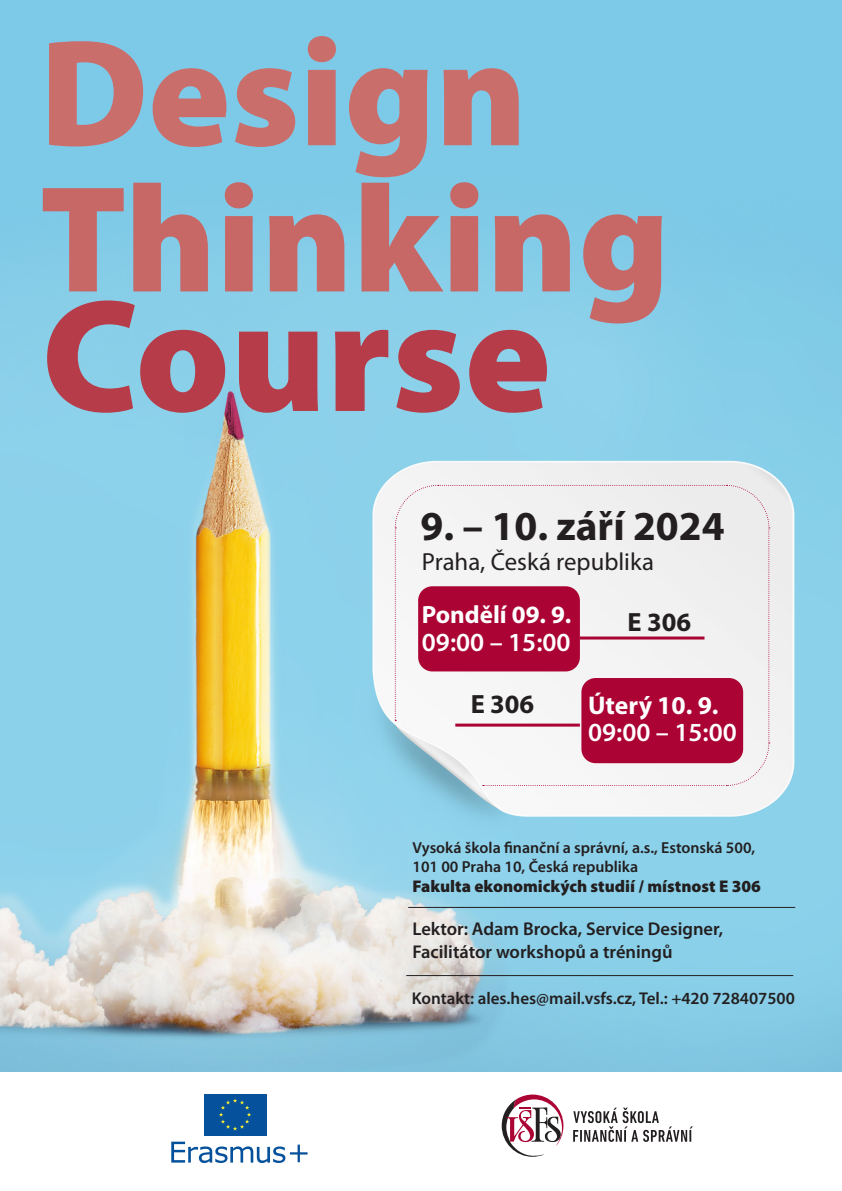
<style>
.page{position:relative;width:842px;height:1191px;background:#fff}
.page>*{position:absolute;margin:0;border:0;box-sizing:border-box;transform-origin:0 0}
.t1{font:900 161.2px "Myriad Pro";color:#b73c49}
.t2{font:900 153.2px "Myriad Pro";color:#c76867}
.t3{font:900 153.2px "Myriad Pro";color:#ca6e6c}
.t4{font:700 41.3px "Myriad Pro";color:#231f20}
.t5{font:700 26.5px "Myriad Pro";color:#231f20}
.t6{font:600 26.2px "Myriad Pro";color:#fff}
.t7{font:700 25.7px "Myriad Pro";color:#fff}
.t8{font:700 25px "Myriad Pro";color:#fff}
.t9{font:24.8px "Myriad Pro";color:#231f20}
.t10{font:600 18.5px/22.2px "Myriad Pro";color:#231f20}
.t11{font:600 17.1px "Myriad Pro";color:#231f20}
.t12{font:900 17px "Myriad Pro";color:#231f20}
.t13{font:600 15.9px/19.1px "Myriad Pro";color:#231f20}
</style>
<div class="page">
<img style="left:0;top:0;width:842px;height:1071px">
<svg style="left:171px;top:1141px;width:137px;height:22px"></svg>
<div style="left:204px;top:1093px;width:62px;height:42px;background:#06519b"></div>
<svg style="left:219px;top:1098px;width:32px;height:32px"></svg>
<svg style="left:502px;top:1094px;width:61px;height:62px"></svg>
<svg style="left:573px;top:1107px;width:120px;height:34px"></svg>
<hr style="left:408px;top:907px;width:387px;height:1px;background:#231f20">
<hr style="left:406px;top:975px;width:387px;height:1px;background:#231f20">
<svg style="left:394px;top:484px;width:376px;height:302px"></svg>
<p class="t3" style="left:40px;top:-9px;width:489px">Design</p>
<p class="t2" style="left:40px;top:137px;width:632px">Thinking</p>
<p class="t1" style="left:42px;top:249px;width:511px">Course</p>
<p class="t4" style="left:420px;top:499px;width:306px">9. – 10. září 2024</p>
<p class="t9" style="left:422px;top:546px;width:234px">Praha, Česká republika</p>
<p class="t8" style="left:422px;top:598px;width:151px">Pondělí 09. 9.</p>
<p class="t6" style="left:422px;top:626px;width:150px">09:00 – 15:00</p>
<p class="t5" style="left:628px;top:605px;width:65px">E 306</p>
<p class="t5" style="left:471px;top:687px;width:65px">E 306</p>
<p class="t7" style="left:588px;top:688px;width:132px">Úterý 10. 9.</p>
<p class="t6" style="left:588px;top:716px;width:150px">09:00 – 15:00</p>
<p class="t13" style="left:412px;top:837px;width:344px">Vysoká škola finanční a správní, a.s., Estonská 500,<br>101 00 Praha 10, Česká republika</p>
<p class="t12" style="left:412px;top:875px;width:350px">Fakulta ekonomických studií / místnost E 306</p>
<p class="t10" style="left:412px;top:917px;width:312px">Lektor: Adam Brocka, Service Designer,<br>Facilitátor workshopů a tréningů</p>
<p class="t11" style="left:412px;top:987px;width:385px">Kontakt: ales.hes@mail.vsfs.cz, Tel.: +420 728407500</p>
</div>
